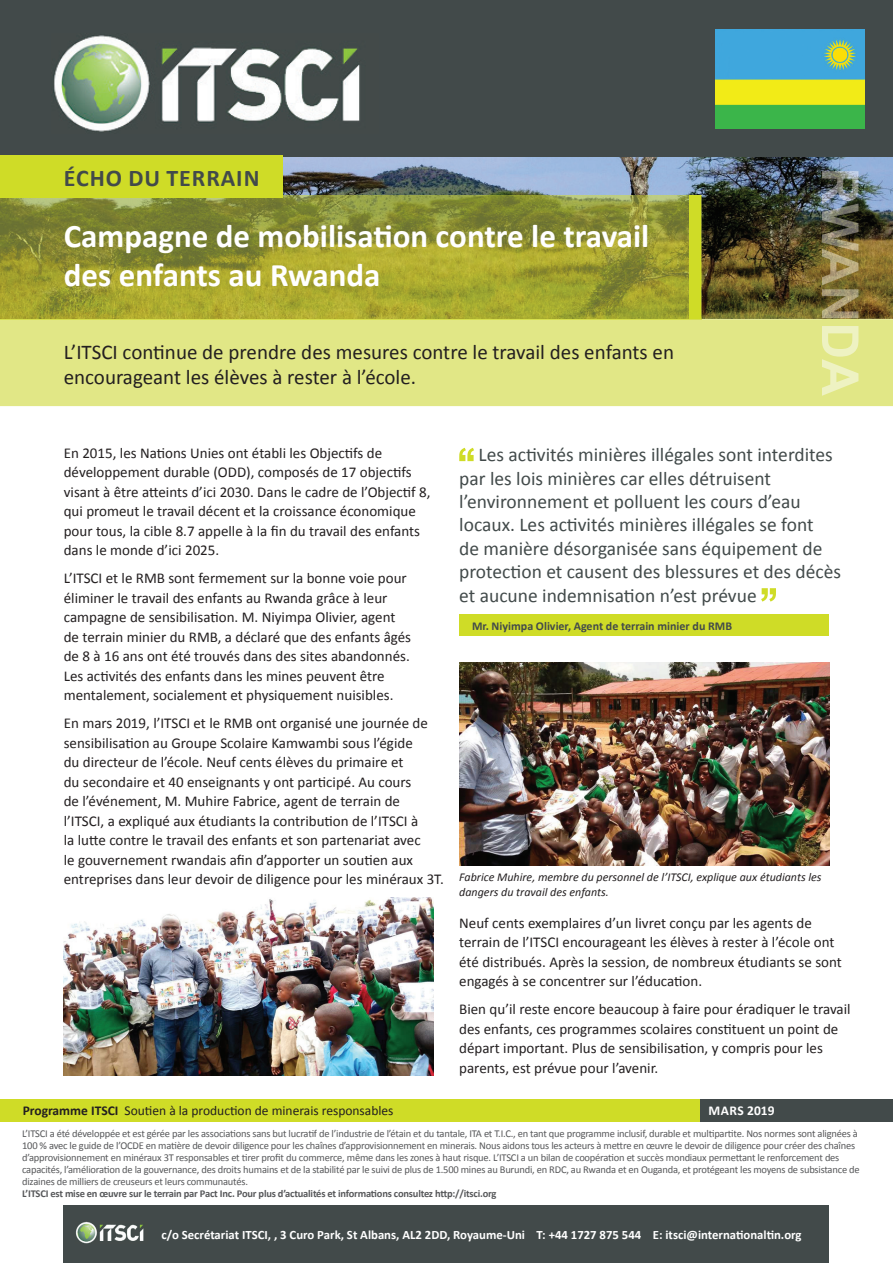
<style>
.page{position:relative;width:893px;height:1263px;background:#fff}
.page>*{position:absolute;margin:0;border:0;box-sizing:border-box;transform-origin:0 0}
.t1{font:700 33px/39.6px "Calibri";color:#fff}
.t2{font:700 24px "Calibri";letter-spacing:.04em;color:#424a4a}
.t3{font:21px/25.2px "Calibri";color:#231f20}
.t4{font:19.5px/23.4px "Calibri";color:#424a4a}
.t5{font:15px/19.5px "Calibri";color:#231f20}
.t6{font:13.5px "Calibri";color:#231f20}
.t7{font:700 13.5px "Calibri";color:#231f20}
.t8{font:700 13.5px "Calibri";letter-spacing:.015em;color:#fff}
.t9{font:700 12.75px "Calibri";color:#fff}
.t10{font:italic 12px/14.4px "Calibri";color:#231f20}
.t11{font:700 12px "Calibri";color:#424a4a}
.t12{font:10.5px/12px "Calibri";letter-spacing:-.02em;color:#57585a}
.t13{font:700 10.5px "Calibri";letter-spacing:-.02em;color:#57585a}
</style>
<div class="page">
<div style="left:64px;top:1205px;width:765px;height:58px;background:#424a4a"></div>
<div style="left:0;top:1100px;width:893px;height:22px;background:#cfdc27"></div>
<img style="left:76px;top:1222px;width:68px;height:21px">
<img style="left:0;top:10px;width:893px;height:309px">
<div style="left:1px;top:0;width:892px;height:157px;background:#424a4a"></div>
<img style="left:0;top:196px;width:702px;height:123px">
<div style="left:0;top:319px;width:893px;height:87px;background:#e1e786"></div>
<hr style="left:0;top:319px;width:702px;height:1px;background:#d6df4e">
<img style="left:53px;top:35px;width:307px;height:97px">
<div style="left:701px;top:1099px;width:192px;height:23px;background:#424a4a"></div>
<div style="left:0;top:155px;width:282px;height:43px;background:#cfdc27"></div>
<div style="left:689px;top:196px;width:11px;height:123px;background:#cfdc27"></div>
<img style="left:822px;top:171px;width:36px;height:148px">
<div style="left:822px;top:319px;width:36px;height:77px;background:#e1e786"></div>
<img style="left:716px;top:29px;width:148px;height:99px">
<img style="left:64px;top:897px;width:370px;height:179px">
<img style="left:459px;top:663px;width:370px;height:202px">
<svg style="left:459px;top:448px;width:15px;height:13px"></svg>
<svg style="left:761px;top:588px;width:15px;height:13px"></svg>
<div style="left:459px;top:614px;width:370px;height:22px;background:#cfdc27"></div>
<h2 class="t2" style="left:64px;top:163px;width:197px">ÉCHO DU TERRAIN</h2>
<h1 class="t1" style="left:64px;top:214px;width:587px">Campagne de mobilisation contre le travail des enfants au Rwanda</h1>
<h3 class="t3" style="left:64px;top:339px;width:612px">’L ITSCI continue de prendre des mesures contre le travail des enfants en encourageant les élèves à rester ’là école.</h3>
<p class="t5" style="left:64px;top:442px;width:368px">En 2015, les Nations Unies ont établi les Objectifs de développement durable (ODD ,) composés de 17 objectifs visant à être atteints ’d ici 2030. Dans le cadre de ’l Objectif 8, qui promeut le travail décent et la croissance économique pour tous la, cible 8.7 appelle laà fin du travail des enfants dans le monde ’d ici 2025.</p>
<p class="t5" style="left:64px;top:568px;width:349px">’L ITSCI et le RMB sont fermement sur la bonne voie pour éliminer le travail des enfants au Rwanda grâce à leur campagne de sensibilisation M. . Niyimpa Olivier, agent de terrain minier du RMB a, déclaré que des enfants âgés de à8 16 ans ont été trouvés dans des sites abandonnés.<br>Les activités des enfants dans les mines peuvent être mentalement, socialement et physiquement nuisibles.</p>
<p class="t5" style="left:64px;top:713px;width:382px">En mars 2019, ’l ITSCI et le RMB ont organisé une journée de sensibilisation au Groupe Scolaire Kamwambi sous ’l égide<br>du directeur de ’l école. Neuf cents élèves du primaire et<br>du secondaire et 40 enseignants y ont participé. Au cours<br>de ’l événement M, . Muhire Fabrice, agent de terrain de<br>’l ITSCI a, expliqué aux étudiants la contribution de ’l ITSCI à<br>la lutte contre le travail des enfants et son partenariat avec<br>le gouvernement rwandais afin ’d apporter un soutien aux entreprises dans leur devoir de diligence pour les minéraux . T3</p>
<p class="t4" style="left:459px;top:442px;width:383px;text-indent:19px">Les activités minières illégales sont interdites par les lois minières car elles détruisent<br>’l environnement et polluent les cours ’d eau locaux. Les activités minières illégales se font<br>de manière désorganisée sans équipement de protection et causent des blessures et des décès et aucune indemnisation ’n est prévue</p>
<p class="t11" style="left:472px;top:618px;width:262px">Mr. Niyimpa Olivier, Agent de terrain minier du RMB</p>
<p class="t10" style="left:459px;top:869px;width:364px">Fabrice Muhire, membre du personnel de ’l ITSCI, explique aux étudiants les dangers du travail des enfants.</p>
<p class="t5" style="left:459px;top:912px;width:384px">Neuf cents exemplaires ’d un livret conçu par les agents de terrain de ’l ITSCI encourageant les élèves à rester ’là école ont été distribués. Après la session, de nombreux étudiants se sont engagés à se concentrer sur ’l éducation.</p>
<p class="t5" style="left:459px;top:999px;width:393px">Bien qu i l’ reste encore beaucoup à faire pour éradiquer le travail des enfants, ces programmes scolaires constituent un point de départ important. Plus de sensibilisation y, compris pour les parents, est prévue pour ’l avenir.</p>
<p class="t6" style="left:125px;top:1102px;width:270px">Soutien laà production de minerais responsables</p>
<p class="t7" style="left:23px;top:1102px;width:97px">Programme ITSCI</p>
<p class="t12" style="left:22px;top:1127px;width:839px">’L ITSCI a été développée et est gérée par les associations sans but lucratif de ’l industrie de ’l étain et du tantale, ITA et C.I.T ., en tant que programme inclusif, durable et multipartite. Nos normes sont alignées à 100 % avec le guide de ’l OCDE en matière de devoir diligence pour les chaînes ’d approvisionnement en minerais. Nous aidons tous les acteurs à mettre en œuvre le devoir de diligence pour créer des chaînes<br>’d approvisionnement en minéraux T3 responsables et tirer profit du commerce, même dans les zones à haut risque ’L. ITSCI a un bilan de coopération et succès mondiaux permettant le renforcement des capacités ’l, amélioration de la gouvernance, des droits humains et de la stabilité par le suivi de plus de 1.500 mines au Burundi, en RDC, au Rwanda et en Ouganda, et protégeant les moyens de subsistance de dizaines de milliers de creuseurs et leurs communautés.</p>
<p class="t13" style="left:22px;top:1187px;width:476px">’L ITSCI est mise en œuvre sur le terrain par Pact Inc. Pour plus ’d actualités et informations consultez http://itsci.org</p>
<p class="t9" style="left:653px;top:1226px;width:150px">:E itsci@internationaltin.org</p>
<p class="t8" style="left:708px;top:1102px;width:68px">MARS 2019</p>
<p class="t9" style="left:162px;top:1226px;width:365px">o/c Secrétariat ITSCI 3,, Curo Park, St Albans, AL 22 DD, Royaume-Uni</p>
<p class="t9" style="left:536px;top:1226px;width:106px">:T +44 1727 875 544</p>
</div>
